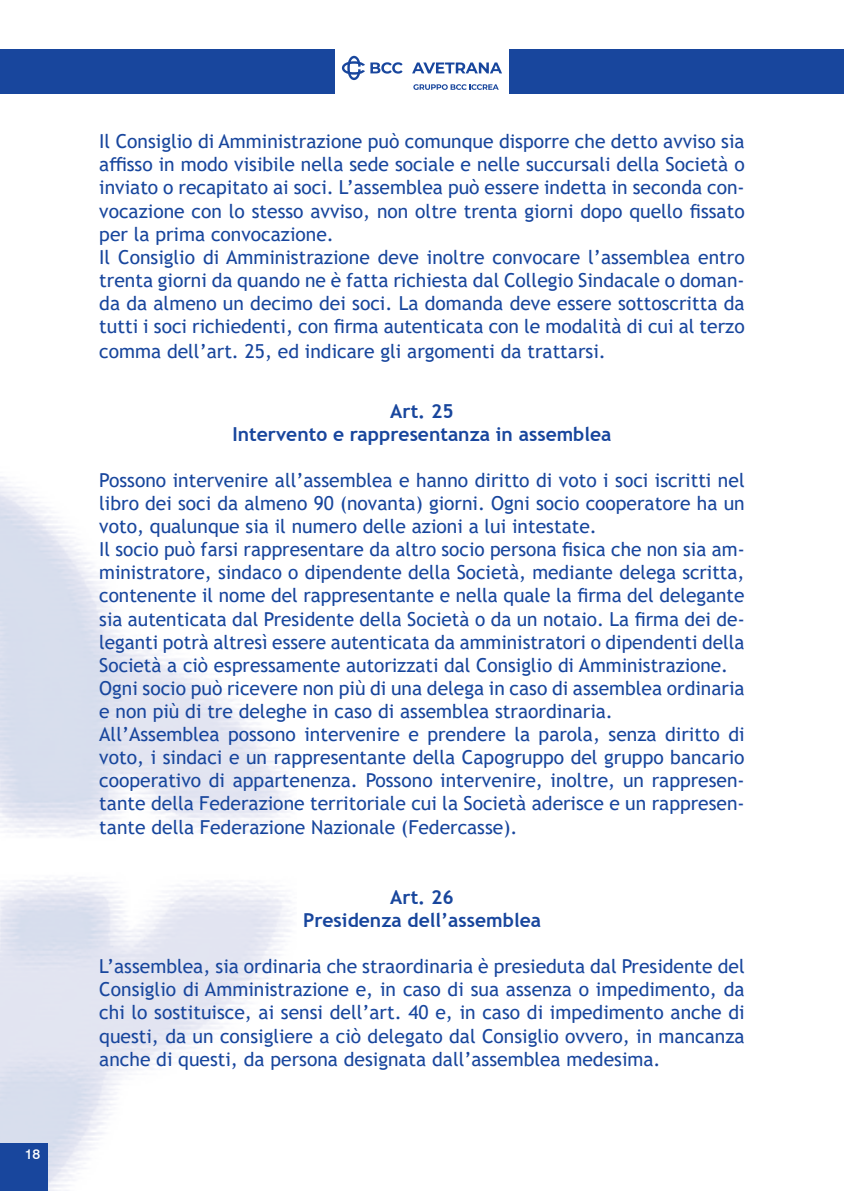
<style>
.page{position:relative;width:844px;height:1191px;background:#fff}
.page>*{position:absolute;margin:0;border:0;box-sizing:border-box;transform-origin:0 0}
.t1{font:19.25px/23.1px "Trebuchet MS";color:#18469d}
.t2{font:700 19.25px/23.1px "Trebuchet MS";color:#18469d;text-align:center}
.t3{font:500 14px "Swiss 721 BT";color:#fff}
</style>
<div class="page">
<div style="left:0;top:1143px;width:48px;height:48px;background:#18469d"></div>
<div style="left:0;top:50px;width:843px;height:44px;background:#18469d"></div>
<div style="left:335px;top:46px;width:173px;height:49px;background:#fff"></div>
<svg style="left:342px;top:56px;width:60px;height:24px"></svg>
<svg style="left:413px;top:84px;width:85px;height:6px"></svg>
<svg style="left:412px;top:62px;width:90px;height:11px"></svg>
<p class="t3" style="left:25px;top:1145px;width:17px">18</p>
<p class="t1" style="left:99px;top:130px;width:646px">Il Consiglio di Amministrazione può comunque disporre che detto avviso sia affisso in modo visibile nella sede sociale e nelle succursali della Società o inviato o recapitato ai soci. L’assemblea può essere indetta in seconda con&shy;vocazione con lo stesso avviso, non oltre trenta giorni dopo quello fissato per la prima convocazione.<br>Il Consiglio di Amministrazione deve inoltre convocare l’assemblea entro trenta giorni da quando ne è fatta richiesta dal Collegio Sindacale o doman&shy;da da almeno un decimo dei soci. La domanda deve essere sottoscritta da tutti i soci richiedenti, con firma autenticata con le modalità di cui al terzo comma dell’art. 25, ed indicare gli argomenti da trattarsi.</p>
<p class="t2" style="left:232px;top:399px;width:380px">Art. 25<br>Intervento e rappresentanza in assemblea</p>
<p class="t1" style="left:99px;top:468px;width:646px">Possono intervenire all’assemblea e hanno diritto di voto i soci iscritti nel libro dei soci da almeno 90 (novanta) giorni. Ogni socio cooperatore ha un voto, qualunque sia il numero delle azioni a lui intestate.<br>Il socio può farsi rappresentare da altro socio persona fisica che non sia am&shy;ministratore, sindaco o dipendente della Società, mediante delega scritta, contenente il nome del rappresentante e nella quale la firma del delegante sia autenticata dal Presidente della Società o da un notaio. La firma dei de&shy;leganti potrà altresì essere autenticata da amministratori o dipendenti della Società a ciò espressamente autorizzati dal Consiglio di Amministrazione.<br>Ogni socio può ricevere non più di una delega in caso di assemblea ordinaria e non più di tre deleghe in caso di assemblea straordinaria.<br>All’Assemblea possono intervenire e prendere la parola, senza diritto di voto, i sindaci e un rappresentante della Capogruppo del gruppo bancario cooperativo di appartenenza. Possono intervenire, inoltre, un rappresen&shy;tante della Federazione territoriale cui la Società aderisce e un rappresen&shy;tante della Federazione Nazionale (Federcasse).</p>
<p class="t2" style="left:303px;top:885px;width:239px">Art. 26<br>Presidenza dell’assemblea</p>
<p class="t1" style="left:99px;top:954px;width:646px;text-align:justify">L’assemblea, sia ordinaria che straordinaria è presieduta dal Presidente del Consiglio di Amministrazione e, in caso di sua assenza o impedimento, da chi lo sostituisce, ai sensi dell’art. 40 e, in caso di impedimento anche di questi, da un consigliere a ciò delegato dal Consiglio ovvero, in mancanza anche di questi, da persona designata dall’assemblea medesima.</p>
</div>
